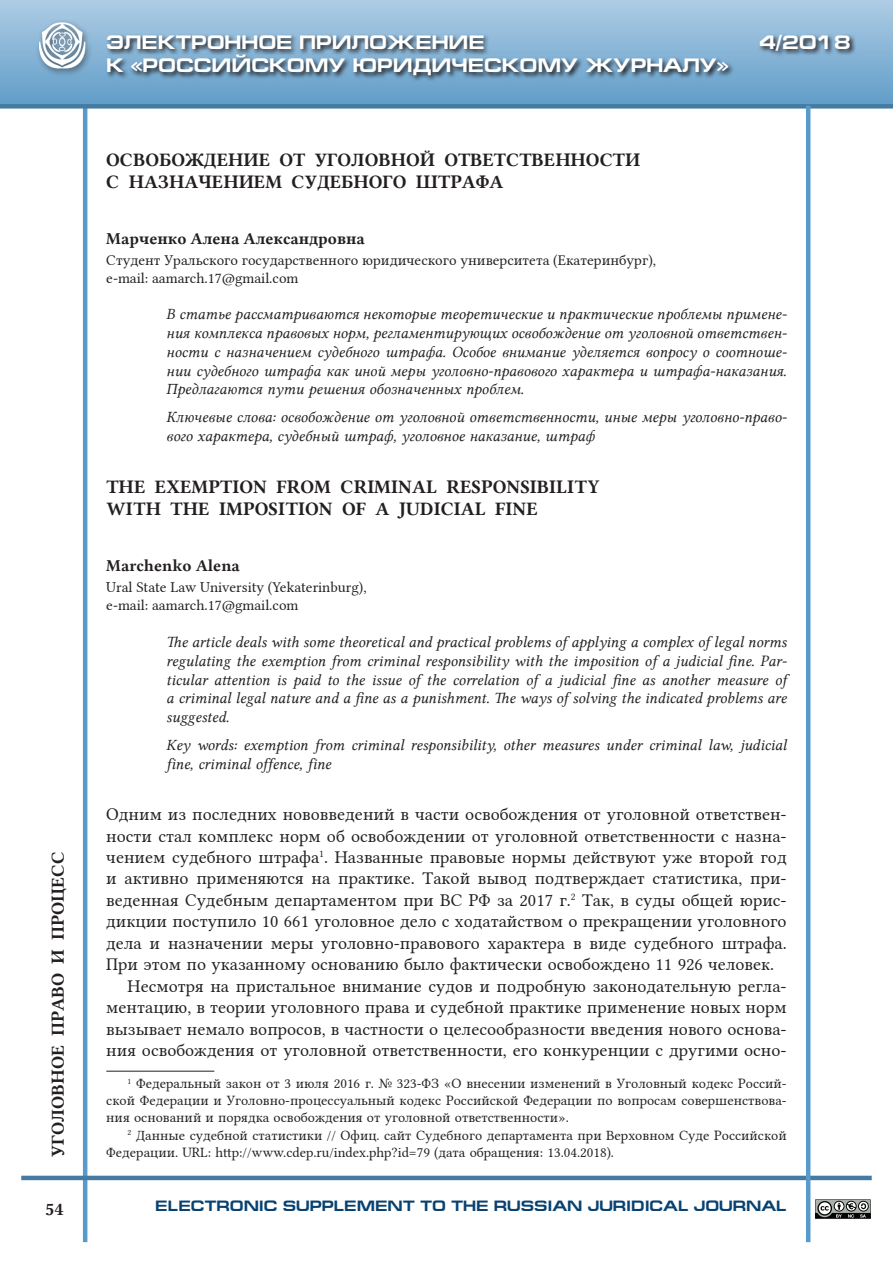
<style>
.page{position:relative;width:893px;height:1263px;background:#fff}
.page>*{position:absolute;margin:0;border:0;box-sizing:border-box;transform-origin:0 0}
.t1{font:700 19.5px "Europe Ext";color:#fff}
.Э-РЮЖ__Название{font:18.75px/22.2px "Lin Libertine B";letter-spacing:.005em;color:#231f20}
.Э-РЮЖ__Первый_абзац{font:18px/21.5px "Lin Libertine";color:#231f20;text-align:justify}
.Э-РЮЖ__Текст_статьи{font:18px/21.5px "Lin Libertine";color:#231f20;text-align:justify}
.t2{font:18px "Lin Libertine B";color:#231f20}
.Э-РЮЖ__имя_автора{font:16.5px "Lin Libertine B";color:#231f20}
.Э-РЮЖ__Аннотация{font:15.75px/18.8px "Lin Libertine I";color:#231f20;text-align:justify}
.Э-РЮЖ__Ключевые_слов{font:15.75px/18.9px "Lin Libertine I";color:#231f20}
.Э-РЮЖ__должность_авт{font:15px/18px "Lin Libertine";color:#231f20}
.t3{font:700 15px "Europe Ext";color:#084271}
.Э-РЮЖ__Сноска{font:14.25px/17.1px "Lin Libertine";color:#231f20;text-align:justify}
</style>
<div class="page">
<div style="left:0;top:0;width:893px;height:106px;background:linear-gradient(to bottom,#aecce4,#619dc9)"></div>
<hr style="left:83px;top:106px;width:4px;height:1136px;background:#569bca">
<hr style="left:21px;top:1176px;width:851px;height:4px;background:#447ba3">
<div style="left:0;top:104px;width:893px;height:5px;background:#447ba3"></div>
<div style="left:35px;top:19px;width:58px;height:58px;background:#231f20;opacity:.63"></div>
<img style="left:39px;top:23px;width:49px;height:47px">
<svg style="left:105px;top:33px;width:751px;height:49px;background:#7095b1"></svg>
<hr style="left:806px;top:106px;width:4px;height:1136px;background:#569bca">
<svg style="left:815px;top:1199px;width:56px;height:20px"></svg>
<hr style="left:106px;top:1071px;width:108px;height:1px;background:#231f20">
<p class="t1" style="left:106px;top:32px;width:380px">ЭЛЕКТРОННОЕ ПРИЛОЖЕНИЕ</p>
<p class="t1" style="left:759px;top:32px;width:93px">4/2018</p>
<p class="t1" style="left:106px;top:55px;width:624px">К «РОССИЙСКОМУ ЮРИДИЧЕСКОМУ ЖУРНАЛУ»</p>
<p class="Э-РЮЖ__Название" style="left:106px;top:148px;width:536px">ОСВОБОЖДЕНИЕ ОТ УГОЛОВНОЙ ОТВЕТСТВЕННОСТИ<br>С НАЗНАЧЕНИЕМ СУДЕБНОГО ШТРАФА</p>
<p class="t2" style="left:46px;top:1157px;width:307px;rotate:-90deg">УГОЛОВНОЕ ПРАВО И ПРОЦЕСС</p>
<p class="Э-РЮЖ__имя_автора" style="left:106px;top:227px;width:260px">Марченко Алена Александровна</p>
<p class="Э-РЮЖ__должность_авт" style="left:106px;top:249px;width:551px">Студент Уральского государственного юридического университета (Екатеринбург), e-mail: aamarch.17@gmail.com</p>
<p class="Э-РЮЖ__Аннотация" style="left:166px;top:305px;width:622px">В статье рассматриваются некоторые теоретические и практические проблемы примене&shy;ния комплекса правовых норм, регламентирующих освобождение от уголовной ответствен&shy;ности с назначением судебного штрафа. Особое внимание уделяется вопросу о соотноше&shy;нии судебного штрафа как иной меры уголовно-правового характера и штрафа-наказания.<br>Предлагаются пути решения обозначенных проблем.</p>
<p class="Э-РЮЖ__Ключевые_слов" style="left:166px;top:408px;width:622px">Ключевые слова: освобождение от уголовной ответственности, иные меры уголовно-право&shy;вого характера, судебный штраф, уголовное наказание, штраф</p>
<p class="Э-РЮЖ__Название" style="left:106px;top:476px;width:494px">THE EXEMPTION FROM CRIMINAL RESPONSIBILITY<br>WITH THE IMPOSITION OF A JUDICIAL FINE</p>
<p class="Э-РЮЖ__имя_автора" style="left:106px;top:554px;width:135px">Marchenko Alena</p>
<p class="Э-РЮЖ__должность_авт" style="left:106px;top:577px;width:262px">Ural State Law University (Yekaterinburg), e-mail: aamarch.17@gmail.com</p>
<p class="Э-РЮЖ__Аннотация" style="left:166px;top:633px;width:622px">The article deals with some theoretical and practical problems of applying a complex of legal norms regulating the exemption from criminal responsibility with the imposition of a judicial fine. Par&shy;ticular attention is paid to the issue of the correlation of a judicial fine as another measure of a criminal legal nature and a fine as a punishment. The ways of solving the indicated problems are suggested.</p>
<p class="Э-РЮЖ__Ключевые_слов" style="left:166px;top:736px;width:622px">Key words: exemption from criminal responsibility, other measures under criminal law, judicial fine, criminal offence, fine</p>
<p class="Э-РЮЖ__Первый_абзац" style="left:106px;top:801px;width:682px">Одним из последних нововведений в части освобождения от уголовной ответствен&shy;ности стал комплекс норм об освобождении от уголовной ответственности с назна&shy;чением судебного штрафа<sup>1</sup>. Названные правовые нормы действуют уже второй год и активно применяются на практике. Такой вывод подтверждает статистика, при&shy;веденная Судебным департаментом при ВС РФ за 2017 г.<sup>2</sup> Так, в суды общей юрис&shy;дикции поступило 10 661 уголовное дело с ходатайством о прекращении уголовного дела и назначении меры уголовно-правового характера в виде судебного штрафа.<br>При этом по указанному основанию было фактически освобождено 11 926 человек.</p>
<p class="Э-РЮЖ__Текст_статьи" style="left:106px;top:973px;width:682px;text-indent:21px">Несмотря на пристальное внимание судов и подробную законодательную регла&shy;ментацию, в теории уголовного права и судебной практике применение новых норм вызывает немало вопросов, в частности о целесообразности введения нового основа&shy;ния освобождения от уголовной ответственности, его конкуренции с другими осно-</p>
<p class="Э-РЮЖ__Сноска" style="left:106px;top:1073px;width:682px;text-indent:21px"><sup>1</sup> Федеральный закон от 3 июля 2016 г. № 323-ФЗ «О внесении изменений в Уголовный кодекс Россий&shy;ской Федерации и Уголовно-процессуальный кодекс Российской Федерации по вопросам совершенствова&shy;ния оснований и порядка освобождения от уголовной ответственности».</p>
<p class="Э-РЮЖ__Сноска" style="left:106px;top:1125px;width:682px;text-indent:21px"><sup>2</sup> Данные судебной статистики // Офиц. сайт Судебного департамента при Верховном Суде Российской<br>Федерации. URL: http://www.cdep.ru/index.php?id=79 (дата обращения: 13.04.2018).</p>
<p class="t2" style="left:45px;top:1197px;width:20px">54</p>
<p class="t3" style="left:155px;top:1197px;width:633px">ELECTRONIC SUPPLEMENT TO THE RUSSIAN JURIDICAL JOURNAL</p>
</div>
